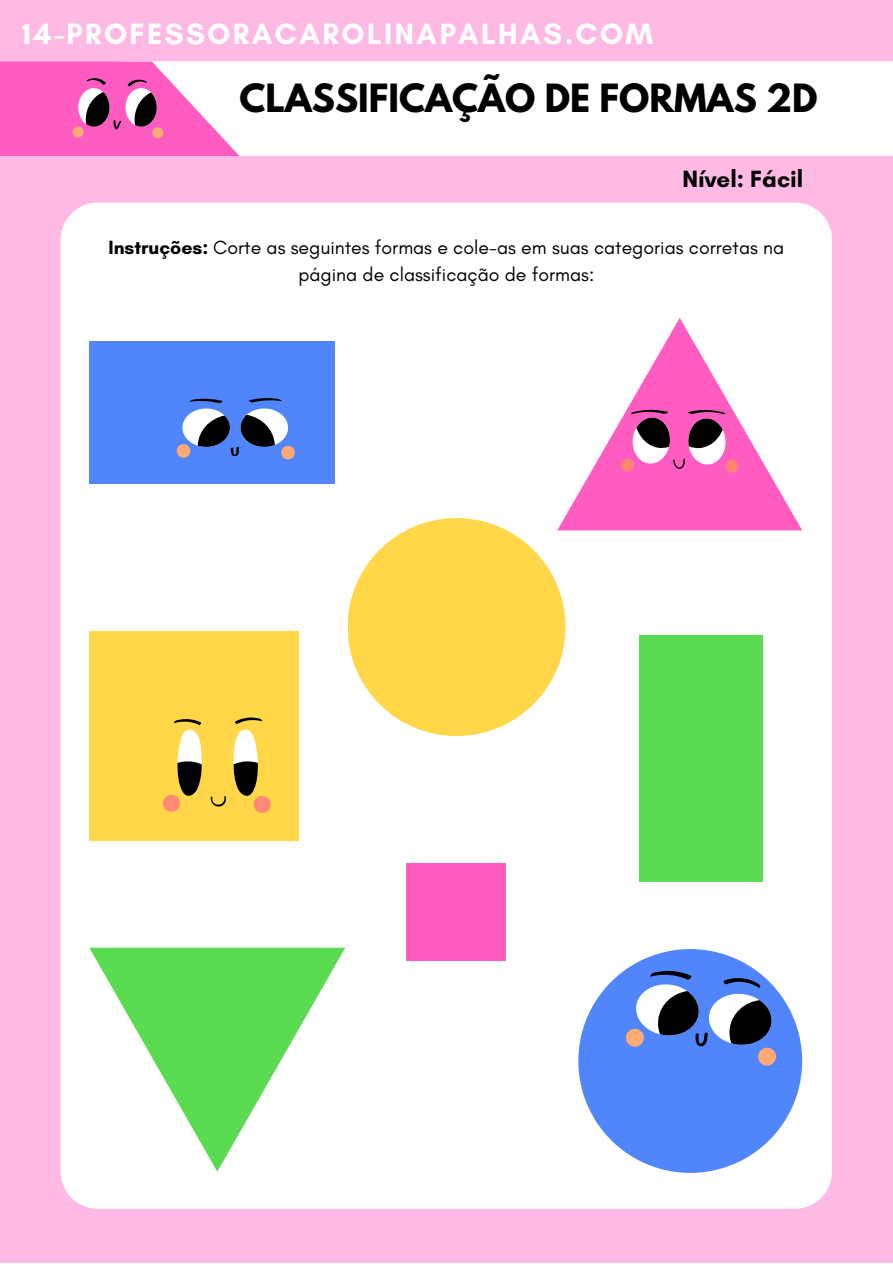
<style>
.page{position:relative;width:893px;height:1264px;background:#fff}
.page>*{position:absolute;margin:0;border:0;box-sizing:border-box;transform-origin:0 0}
.t1{font:700 34.5px "League Spartan";color:#000}
.t2{font:700 30px "Glacial Indifference";letter-spacing:.08em;color:#fff}
.t3{font:700 24px "Glacial Indifference";color:#000}
.t4{font:19.5px/27px "Glacial Indifference";color:#000;text-align:center}
.s1{font-weight:700}
</style>
<div class="page">
<div style="left:0;top:0;width:892px;height:1262px;background:#feb9e4"></div>
<div style="left:61px;top:203px;width:771px;height:1005px;background:#fff;border-radius:37px"></div>
<div style="left:347px;top:518px;width:218px;height:218px;background:#ffd749;border-radius:50%"></div>
<svg style="left:89px;top:947px;width:256px;height:224px"></svg>
<div style="left:407px;top:863px;width:99px;height:97px;background:#fe5cc0"></div>
<div style="left:639px;top:634px;width:123px;height:247px;background:#5bdb51"></div>
<div style="left:119px;top:61px;width:773px;height:95px;background:#fff"></div>
<svg style="left:0;top:61px;width:239px;height:95px"></svg>
<svg style="left:578px;top:949px;width:224px;height:223px;fill:#5085fb"></svg>
<svg style="left:626px;top:970px;width:150px;height:95px"></svg>
<div style="left:89px;top:631px;width:209px;height:209px;background:#ffd749"></div>
<svg style="left:210px;top:796px;width:16px;height:10px"></svg>
<svg style="left:233px;top:717px;width:38px;height:96px"></svg>
<svg style="left:163px;top:719px;width:39px;height:92px"></svg>
<svg style="left:557px;top:318px;width:245px;height:212px"></svg>
<svg style="left:621px;top:410px;width:117px;height:62px"></svg>
<div style="left:89px;top:341px;width:245px;height:142px;background:#5085fb"></div>
<svg style="left:177px;top:398px;width:118px;height:61px"></svg>
<p class="t2" style="left:22px;top:16px;width:632px">14-PROFESSORACAROLINAPALHAS.COM</p>
<p class="t1" style="left:239px;top:81px;width:579px">CLASSIFICAÇÃO DE FORMAS 2D</p>
<p class="t3" style="left:682px;top:164px;width:122px">Nível: Fácil</p>
<p class="t4" style="left:108px;top:234px;width:677px"><span class="s1">Instruções:</span> Corte as seguintes formas e cole-as em suas categorias corretas na página de classificação de formas:</p>
</div>
